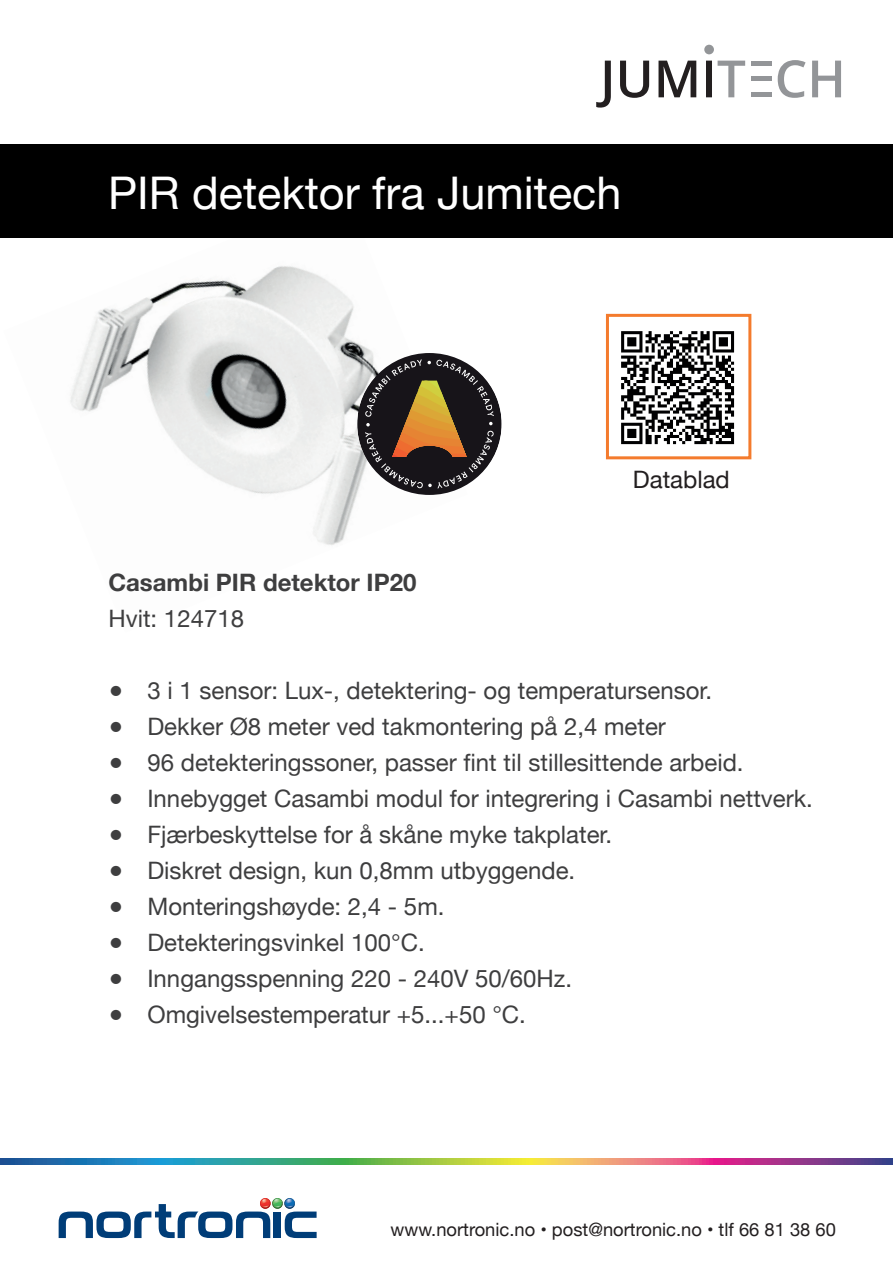
<style>
.page{position:relative;width:893px;height:1276px;background:#fff}
.page>*{position:absolute;margin:0;border:0;box-sizing:border-box;transform-origin:0 0}
.t1{font:45px "Helvetica Neue";color:#fff}
.t2{font:24px "Helvetica Neue";color:#3e3e3f}
.t3{font:700 24px "Helvetica Neue";color:#3e3e3f}
.t4{font:24px "Helvetica Neue";color:#231f20}
.t5{font:18.3px "Helvetica Neue";color:#231f20}
</style>
<div class="page">
<svg style="left:0;top:1158px;width:892px;height:6px;background:#7f897f"></svg>
<svg style="left:59px;top:1198px;width:258px;height:40px"></svg>
<img style="left:70px;top:266px;width:303px;height:279px">
<svg style="left:778px;top:60px;width:63px;height:38px"></svg>
<svg style="left:718px;top:61px;width:27px;height:36px"></svg>
<svg style="left:596px;top:61px;width:116px;height:47px"></svg>
<div style="left:704px;top:45px;width:10px;height:9px;background:#939598;border-radius:50%"></div>
<div style="left:751px;top:92px;width:21px;height:5px;background:#939598"></div>
<div style="left:751px;top:76px;width:21px;height:5px;background:#939598"></div>
<div style="left:751px;top:61px;width:21px;height:5px;background:#939598"></div>
<div style="left:0;top:145px;width:893px;height:93px;background:#000"></div>
<svg style="left:621px;top:331px;width:113px;height:113px"></svg>
<div style="left:606px;top:314px;width:145px;height:145px;border:3px solid #f47b2d"></div>
<svg style="left:357px;top:353px;width:145px;height:142px"></svg>
<h1 class="t1" style="left:108px;top:160px;width:515px">PIR detektor fra Jumitech</h1>
<p class="t3" style="left:108px;top:564px;width:309px">Casambi PIR detektor IP20</p>
<p class="t2" style="left:108px;top:601px;width:137px">Hvit: 124718</p>
<p class="t4" style="left:633px;top:462px;width:98px">Datablad</p>
<p class="t2" style="left:108px;top:673px;width:605px">● 3 i 1 sensor: Lux-, detektering- og temperatursensor.</p>
<p class="t2" style="left:108px;top:709px;width:559px">● Dekker Ø8 meter ved takmontering på 2,4 meter</p>
<p class="t2" style="left:108px;top:745px;width:637px">● 96 detekteringssoner, passer fint til stillesittende arbeid.</p>
<p class="t2" style="left:108px;top:781px;width:706px">● Innebygget Casambi modul for integrering i Casambi nettverk.</p>
<p class="t2" style="left:108px;top:817px;width:505px">● Fjærbeskyttelse for å skåne myke takplater.</p>
<p class="t2" style="left:108px;top:853px;width:468px">● Diskret design, kun 0,8mm utbyggende.</p>
<p class="t2" style="left:108px;top:889px;width:338px">● Monteringshøyde: 2,4 - 5m.</p>
<p class="t2" style="left:108px;top:925px;width:318px">● Detekteringsvinkel 100°C.</p>
<p class="t2" style="left:108px;top:961px;width:465px">● Inngangsspenning 220 - 240V 50/60Hz.</p>
<p class="t2" style="left:108px;top:997px;width:419px">● Omgivelsestemperatur +5...+50 °C.</p>
<p class="t5" style="left:390px;top:1216px;width:447px">www.nortronic.no • post@nortronic.no • tlf 66 81 38 60</p>
</div>
